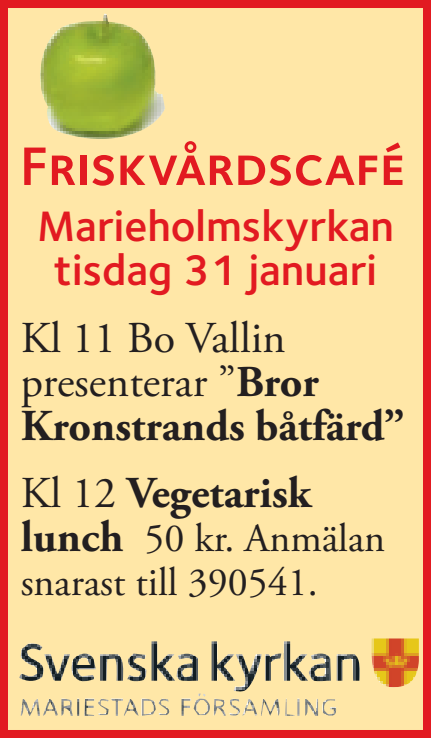
<style>
.page{position:relative;width:431px;height:738px;background:#fff}
.page>*{position:absolute;margin:0;border:0;box-sizing:border-box;transform-origin:0 0}
.t1{font:56px "Foundry Sterling Demi Expert";color:#e21a21}
.t2{font:44px/44px "Adobe Garamond Pro";color:#231f20}
.t3{font:600 44px/44px "Foundry Sterling";color:#e21a21;text-align:center}
.t4{font:700 44px "Adobe Garamond Pro";color:#231f20}
.t5{font:40px/44px "Adobe Garamond Pro";color:#231f20}
.s1{font-weight:700}
.s2{font-weight:400}
.s3{font-weight:700;font-size:44px}
</style>
<div class="page">
<div style="left:4px;top:4px;width:423px;height:729px;background:#ffe7a7"></div>
<div style="left:0;top:0;width:431px;height:737px;border:8px solid #e21a21"></div>
<img style="left:19px;top:638px;width:400px;height:54px">
<img style="left:40px;top:14px;width:125px;height:125px">
<p class="t1" style="left:20px;top:126px;width:387px">Friskvårdscafé</p>
<p class="t3" style="left:37px;top:203px;width:358px">Marieholmskyrkan tisdag 31 januari</p>
<p class="t2" style="left:21px;top:317px;width:385px">Kl 11 Bo Vallin presenterar ”<span class="s1">Bror<br>Kronstrands båtfärd”</span></p>
<p class="t4" style="left:21px;top:467px;width:292px"><span class="s2">Kl 12</span> Vegetarisk</p>
<p class="t5" style="left:21px;top:517px;width:366px"><span class="s3">lunch</span> 50 kr. Anmälan snarast till 390541.</p>
</div>
